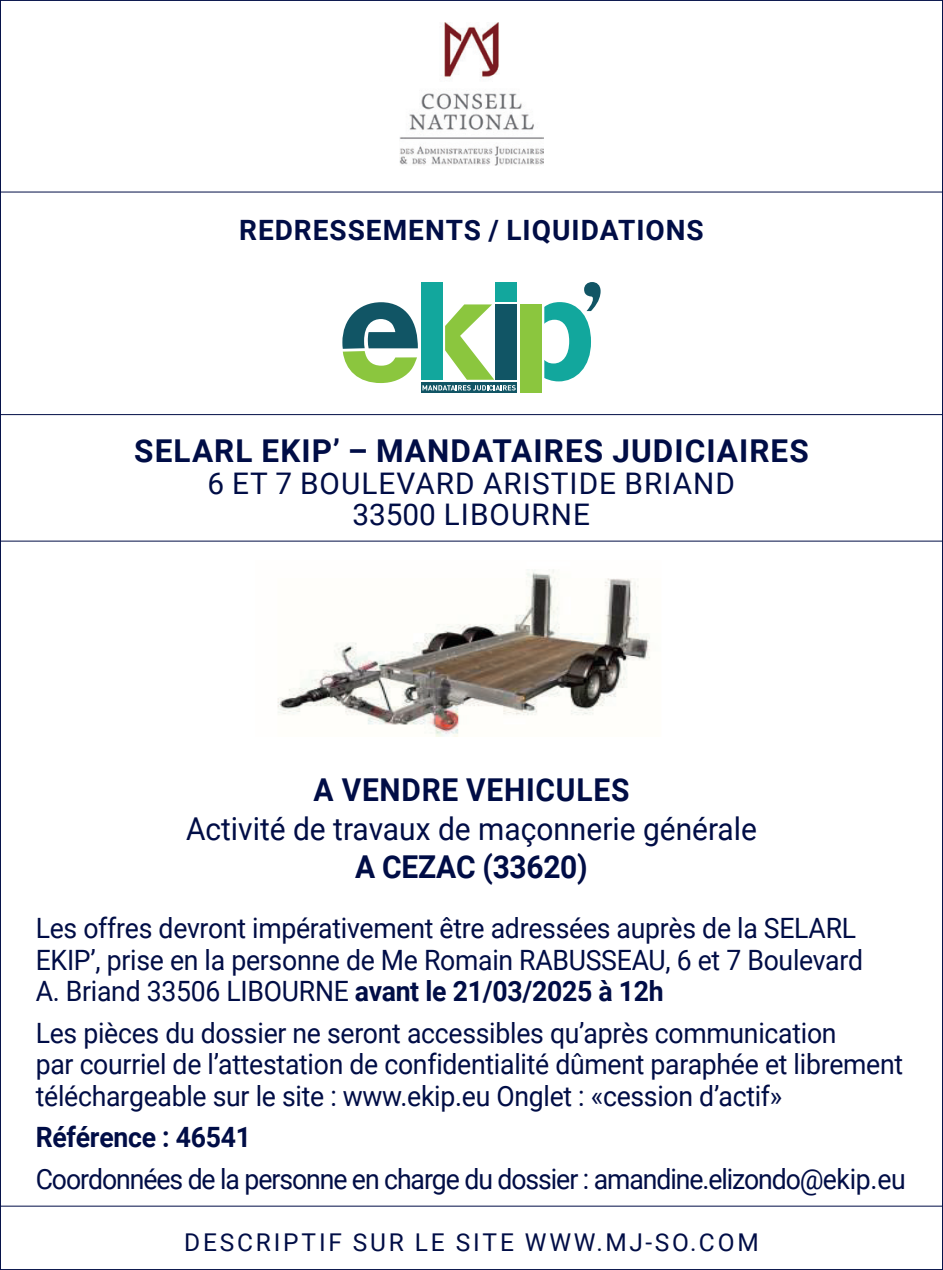
<style>
.page{position:relative;width:943px;height:1270px;background:#fff}
.page>*{position:absolute;margin:0;border:0;box-sizing:border-box;transform-origin:0 0}
.t1{font:31.5px "Roboto";color:#000d46;scale:.95 1}
.t2{font:700 31.5px "Roboto";letter-spacing:.035em;color:#000d46}
.t3{font:700 31.5px "Roboto";letter-spacing:.035em;color:#000d46;scale:.95 1}
.t4{font:700 31.5px "Roboto";letter-spacing:-.01em;color:#000d46;scale:.95 1}
.t5{font:29.75px/31.5px "Roboto";letter-spacing:.035em;color:#000d46;text-align:center}
.t6{font:28px/31.5px "Roboto";letter-spacing:-.01em;color:#000d46;scale:.95 1}
.t7{font:28px "Roboto";letter-spacing:-.04em;color:#000d46;scale:.95 1}
.t8{font:700 28px "Roboto";letter-spacing:.035em;color:#000d46}
.t9{font:700 28px "Roboto";letter-spacing:-.01em;color:#000d46;scale:.95 1}
.t10{font:24.5px "Roboto";letter-spacing:.115em;color:#000d46}
.s1{font-weight:700}
</style>
<div class="page">
<img style="left:277px;top:569px;width:373px;height:167px">
<hr style="left:0;top:1205px;width:943px;height:2px;background:#000d46">
<img style="left:399px;top:22px;width:144px;height:143px">
<hr style="left:0;top:414px;width:943px;height:1px;background:#000d46">
<hr style="left:0;top:191px;width:943px;height:2px;background:#000d46">
<hr style="left:0;top:540px;width:943px;height:2px;background:#000d46">
<div style="left:421px;top:282px;width:21px;height:98px;background:#12a79d"></div>
<div style="left:495px;top:282px;width:22px;height:19px;background:#12a79d"></div>
<div style="left:495px;top:304px;width:22px;height:76px;background:#115565"></div>
<div style="left:520px;top:304px;width:21px;height:89px;background:#8bc63e"></div>
<svg style="left:421px;top:382px;width:96px;height:11px"></svg>
<svg style="left:342px;top:302px;width:173px;height:88px"></svg>
<svg style="left:544px;top:282px;width:56px;height:99px"></svg>
<p class="t8" style="left:239px;top:211px;width:466px">REDRESSEMENTS / LIQUIDATIONS</p>
<p class="t2" style="left:134px;top:429px;width:676px">SELARL EKIP’ – MANDATAIRES JUDICIAIRES</p>
<p class="t5" style="left:207px;top:466px;width:529px">6 ET 7 BOULEVARD ARISTIDE BRIAND<br>33500 LIBOURNE</p>
<p class="t3" style="left:313px;top:768px;width:334px">A VENDRE VEHICULES</p>
<p class="t1" style="left:186px;top:806px;width:602px">Activité de travaux de maçonnerie générale</p>
<p class="t4" style="left:355px;top:845px;width:246px">A CEZAC (33620)</p>
<p class="t6" style="left:36px;top:912px;width:872px">Les offres devront impérativement être adressées auprès de la SELARL<br>EKIP’, prise en la personne de Me Romain RABUSSEAU, 6 et 7 Boulevard<br>A. Briand 33506 LIBOURNE <span class="s1">avant le 21/03/2025 à 12h</span></p>
<p class="t6" style="left:36px;top:1016px;width:914px">Les pièces du dossier ne seront accessibles qu’après communication<br>par courriel de l’attestation de confidentialité dûment paraphée et librement téléchargeable sur le site : www.ekip.eu Onglet : «cession d’actif»</p>
<p class="t9" style="left:36px;top:1118px;width:228px">Référence : 46541</p>
<p class="t7" style="left:36px;top:1159px;width:917px">Coordonnées de la personne en charge du dossier : amandine.elizondo@ekip.eu</p>
<p class="t10" style="left:184px;top:1225px;width:576px">DESCRIPTIF SUR LE SITE WWW.MJ-SO.COM</p>
</div>
